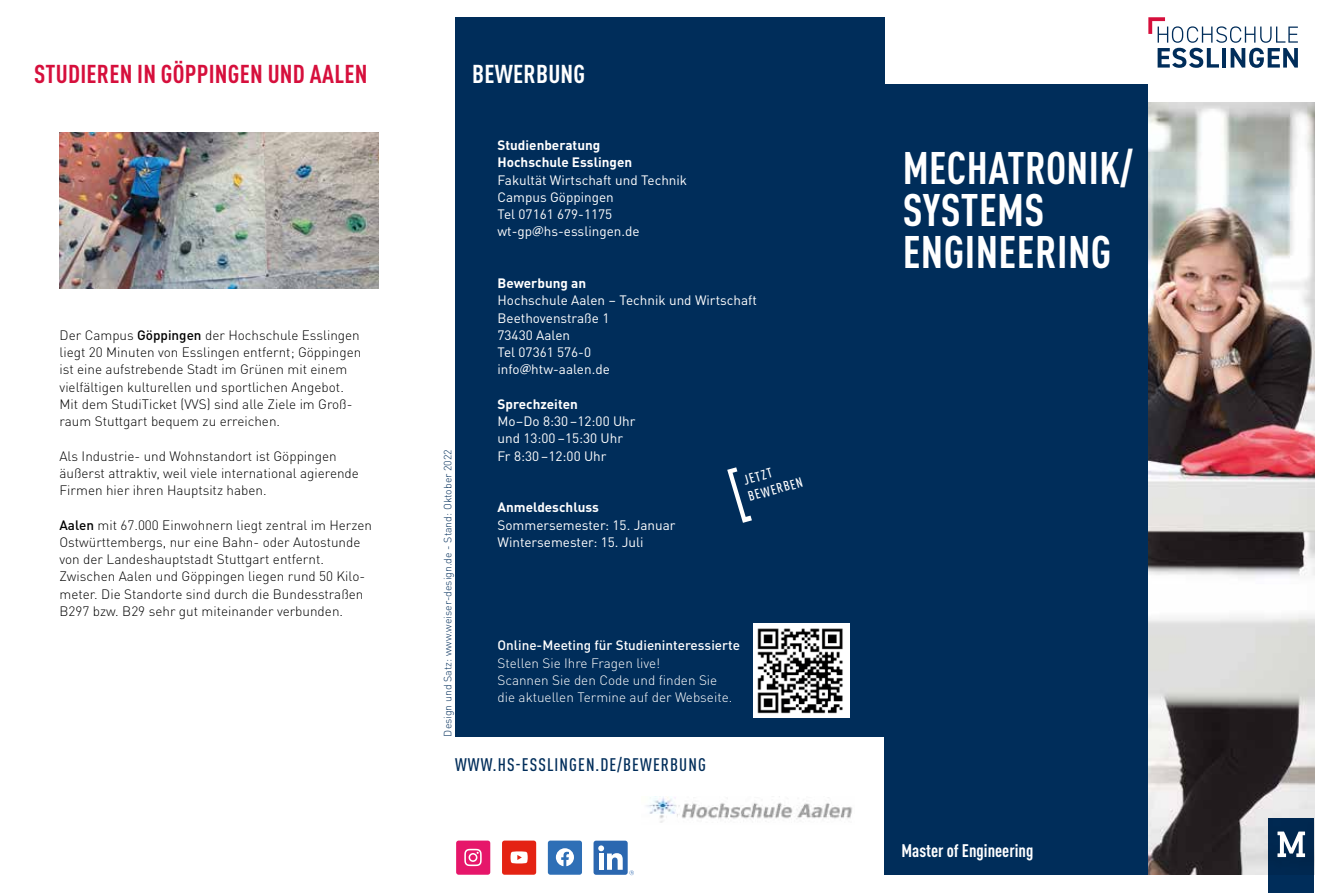
<style>
.page{position:relative;width:1331px;height:893px;background:#fff}
.page>*{position:absolute;margin:0;border:0;box-sizing:border-box;transform-origin:0 0}
.t1{font:700 condensed 45px/42px "DIN Pro";letter-spacing:.01em;color:#fff}
.t2{font:700 condensed 25.5px "DIN Pro";letter-spacing:.01em;color:#d60f3c}
.t3{font:700 condensed 25.5px "DIN Pro";letter-spacing:.01em;color:#fff}
.t4{font:500 condensed 18px "DIN Pro";letter-spacing:.06em;color:#002d5a}
.t5{font:700 condensed 18px "DIN Pro";color:#fff}
.t6{font:300 13.5px/17.2px "DIN Pro";color:#000}
.t7{font:13.5px/17.2px "DIN Pro";color:#fff}
.t8{font:300 13.5px/17.2px "DIN Pro";color:#fff}
.t9{font:700 13.5px/17.2px "DIN Pro";color:#fff}
.t10{font:500 13.5px "DIN Pro";color:#fff}
.t11{font:500 condensed 13.5px/17px "DIN Pro";color:#fff}
.t12{font:300 10.5px "DIN Pro";color:#002d5a}
.s1{font-weight:500}
.s2{font-family:"Lucida Sans"}
</style>
<div class="page">
<img style="left:1148px;top:102px;width:166px;height:773px">
<div style="left:455px;top:17px;width:429px;height:720px;background:#002d5a"></div>
<div style="left:884px;top:85px;width:264px;height:790px;background:#002d5a"></div>
<img style="left:60px;top:133px;width:318px;height:155px">
<svg style="left:1148px;top:17px;width:150px;height:51px"></svg>
<img style="left:753px;top:624px;width:97px;height:93px">
<div style="left:1269px;top:818px;width:45px;height:75px;background:#002850"></div>
<svg style="left:1277px;top:831px;width:28px;height:26px"></svg>
<svg style="left:727px;top:467px;width:25px;height:56px"></svg>
<div style="left:548px;top:841px;width:34px;height:34px;background:#2e6fb6;border-radius:3px"></div>
<svg style="left:556px;top:848px;width:18px;height:18px"></svg>
<div style="left:456px;top:841px;width:34px;height:34px;background:#e6166a;border-radius:3px"></div>
<svg style="left:464px;top:849px;width:18px;height:17px"></svg>
<div style="left:502px;top:841px;width:34px;height:34px;background:#e42313;border-radius:3px"></div>
<svg style="left:511px;top:851px;width:17px;height:12px"></svg>
<div style="left:593px;top:841px;width:35px;height:34px;background:#2b67b0;border-radius:3px"></div>
<svg style="left:598px;top:845px;width:25px;height:25px"></svg>
<svg style="left:629px;top:870px;width:5px;height:5px"></svg>
<img style="left:646px;top:796px;width:207px;height:27px">
<h2 class="t2" style="left:34px;top:55px;width:335px">STUDIEREN IN GÖPPINGEN UND AALEN</h2>
<p class="t6" style="left:60px;top:325px;width:303px">Der Campus <span class="s1">Göppingen</span> der Hochschule Esslingen liegt 20 Minuten von Esslingen entfernt; Göppingen ist eine aufstrebende Stadt im Grünen mit einem vielfältigen kulturellen und sportlichen Angebot.<br>Mit dem StudiTicket (VVS) sind alle Ziele im Groß&shy;raum Stuttgart bequem zu erreichen.</p>
<p class="t6" style="left:60px;top:446px;width:301px">Als Industrie- und Wohnstandort ist Göppingen äußerst attraktiv, weil viele international agierende<br>Firmen hier ihren Hauptsitz haben.</p>
<p class="t6" style="left:60px;top:515px;width:314px"><span class="s1">Aalen</span> mit 67.000 Einwohnern liegt zentral im Herzen Ostwürttembergs, nur eine Bahn- oder Autostunde von der Landeshauptstadt Stuttgart entfernt.<br>Zwischen Aalen und Göppingen liegen rund 50 Kilo&shy;meter. Die Standorte sind durch die Bundesstraßen B297 bzw. B29 sehr gut miteinander verbunden.</p>
<h2 class="t3" style="left:472px;top:55px;width:115px">BEWERBUNG</h2>
<p class="t12" style="left:440px;top:737px;width:289px;rotate:-90deg">Design und Satz: www.weiser-design.de - Stand: Oktober 2022</p>
<p class="t9" style="left:497px;top:136px;width:136px">Studienberatung<br>Hochschule Esslingen</p>
<p class="t7" style="left:497px;top:170px;width:191px">Fakultät Wirtschaft und Technik<br>Campus Göppingen<br>Tel 07161 679-1175 wt-gp<span class="s2">@</span>hs-esslingen.de</p>
<p class="t9" style="left:497px;top:274px;width:90px">Bewerbung an</p>
<p class="t7" style="left:497px;top:291px;width:261px">Hochschule Aalen – Technik und Wirtschaft<br>Beethovenstraße 1<br>73430 Aalen<br>Tel 07361 576-0<br>info<span class="s2">@</span>htw-aalen.de</p>
<p class="t9" style="left:497px;top:394px;width:82px">Sprechzeiten</p>
<p class="t7" style="left:497px;top:412px;width:140px">Mo–Do 8:30–12:00 Uhr und 13:00–15:30 Uhr<br>Fr 8:30–12:00 Uhr</p>
<p class="t9" style="left:497px;top:498px;width:103px">Anmeldeschluss</p>
<p class="t7" style="left:497px;top:515px;width:180px">Sommersemester: 15. Januar<br>Wintersemester: 15. Juli</p>
<p class="t11" style="left:741px;top:471px;width:58px;rotate:-15deg">JETZT<br>BEWERBEN</p>
<p class="t10" style="left:497px;top:635px;width:244px">Online-Meeting für Studieninteressierte</p>
<p class="t8" style="left:497px;top:653px;width:236px">Stellen Sie Ihre Fragen live!<br>Scannen Sie den Code und finden Sie die aktuellen Termine auf der Webseite.</p>
<h3 class="t4" style="left:455px;top:752px;width:252px">WWW.HS-ESSLINGEN.DE/BEWERBUNG</h3>
<h1 class="t1" style="left:903px;top:144px;width:232px">MECHATRONIK/<br>SYSTEMS<br>ENGINEERING</h1>
<h3 class="t5" style="left:901px;top:838px;width:133px">Master of Engineering</h3>
</div>
